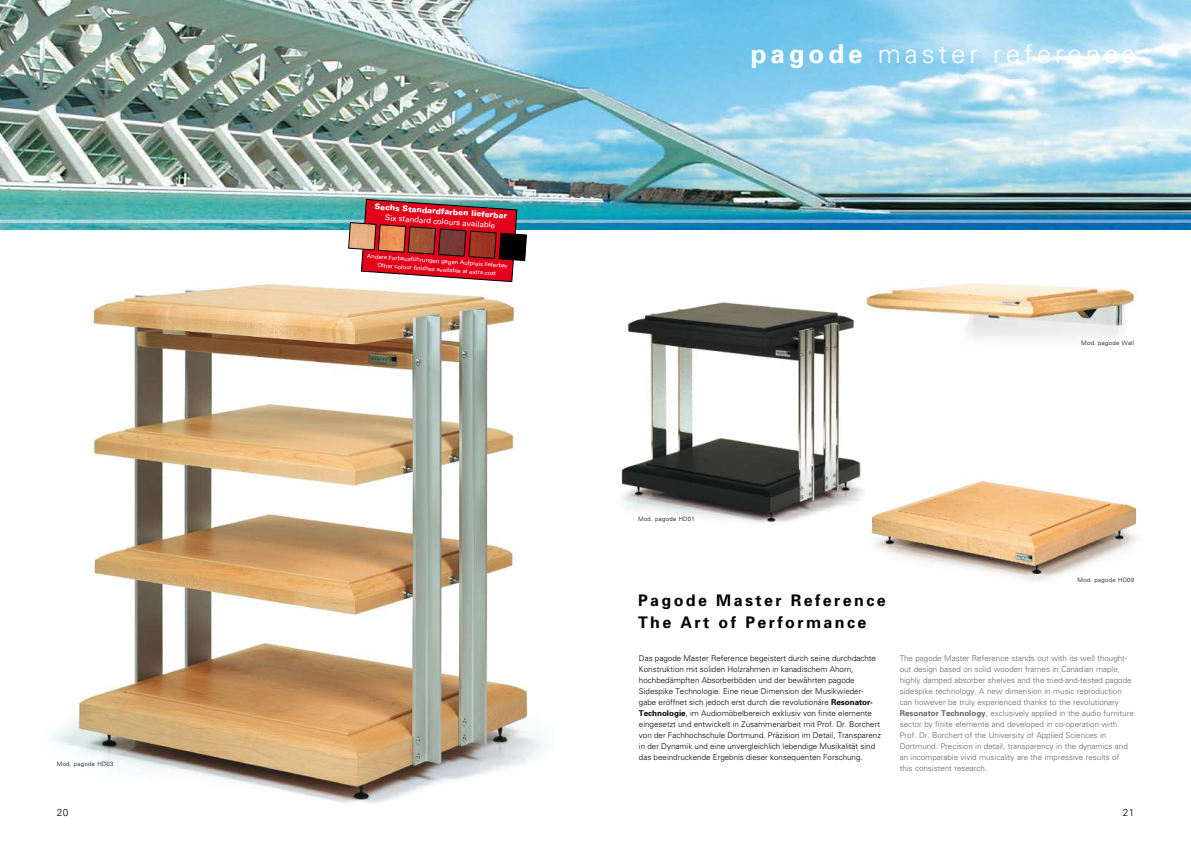
<style>
.page{position:relative;width:1191px;height:842px;background:#fff}
.page>*{position:absolute;margin:0;border:0;box-sizing:border-box;transform-origin:0 0}
.t1{font:300 26px "Univers";letter-spacing:.15em;color:#fff}
.t2{font:700 16px/22px "Univers";letter-spacing:.15em;color:#000}
.t3{font:300 10px "Univers";color:#000}
.t4{font:300 8px/11px "Univers";color:#646567}
.t5{font:300 8px/11px "Univers";color:#000}
.t6{font:900 8px "Univers";color:#fff}
.t7{font:8px "Univers";color:#fff}
.t8{font:6px/8.4px "Univers";color:#fff;text-align:center}
.t9{font:300 6px "Univers";letter-spacing:.05em;color:#000}
.s1{font-weight:700}
</style>
<div class="page">
<img style="left:871px;top:480px;width:266px;height:101px">
<img style="left:621px;top:302px;width:242px;height:221px">
<img style="left:862px;top:283px;width:273px;height:105px">
<img style="left:52px;top:282px;width:492px;height:521px">
<img style="left:0;top:0;width:1191px;height:230px">
<svg style="left:347px;top:199px;width:180px;height:83px;background:#b44249"></svg>
<p class="t9" style="left:57px;top:760px;width:58px">Mod. pagode HD03</p>
<p class="t6" style="left:375px;top:201px;width:134px;rotate:4deg">Sechs Standardfarben lieferbar</p>
<p class="t7" style="left:385px;top:213px;width:112px;rotate:4deg">Six standard colours available</p>
<p class="t8" style="left:367px;top:252px;width:142px;rotate:4deg">Andere Farbausführungen gegen Aufpreis lieferbar<br>Other colour fi nishes available at extra cost</p>
<h1 class="t1" style="left:750px;top:38px;width:386px"><span class="s1">pagode</span> master reference</h1>
<p class="t9" style="left:638px;top:515px;width:58px">Mod. pagode HD01</p>
<p class="t9" style="left:1081px;top:339px;width:55px">Mod. pagode Wall</p>
<p class="t9" style="left:1077px;top:576px;width:58px">Mod. pagode HD09</p>
<h2 class="t2" style="left:638px;top:590px;width:249px">Pagode Master Reference<br>The Art of Performance</h2>
<p class="t5" style="left:639px;top:653px;width:243px">Das pagode Master Reference begeistert durch seine durchdachte Konstruktion mit soliden Holzrahmen in kanadischem Ahorn, hochbedämpften Absorberböden und der bewährten pagode Sidespike Technologie. Eine neue Dimension der Musikwieder&shy;gabe eröffnet sich jedoch erst durch die revolutionäre <span class="s1">Resonator-Technologie</span>, im Audiomöbelbereich exklusiv von finite elemente eingesetzt und entwickelt in Zusammenarbeit mit Prof. Dr. Borchert von der Fachhochschule Dortmund. Präzision im Detail, Transparenz in der Dynamik und eine unvergleichlich lebendige Musikalität sind das beeindruckende Ergebnis dieser konsequenten Forschung.</p>
<p class="t4" style="left:899px;top:653px;width:236px">The pagode Master Reference stands out with its well thought&shy;out design based on solid wooden frames in Canadian maple, highly damped absorber shelves and the tried-and-tested pagode sidespike technology. A new dimension in music reproduction can however be truly experienced thanks to the revolutionary <span class="s1">Resonator Technology</span>, exclusively applied in the audio furniture sector by finite elemente and developed in co-operation with Prof. Dr. Borchert of the University of Applied Sciences in Dortmund. Precision in detail, transparency in the dynamics and an incomparable vivid musicality are the impressive results of this consistent research.</p>
<p class="t3" style="left:57px;top:806px;width:13px">20</p>
<p class="t3" style="left:1122px;top:806px;width:13px">21</p>
</div>
